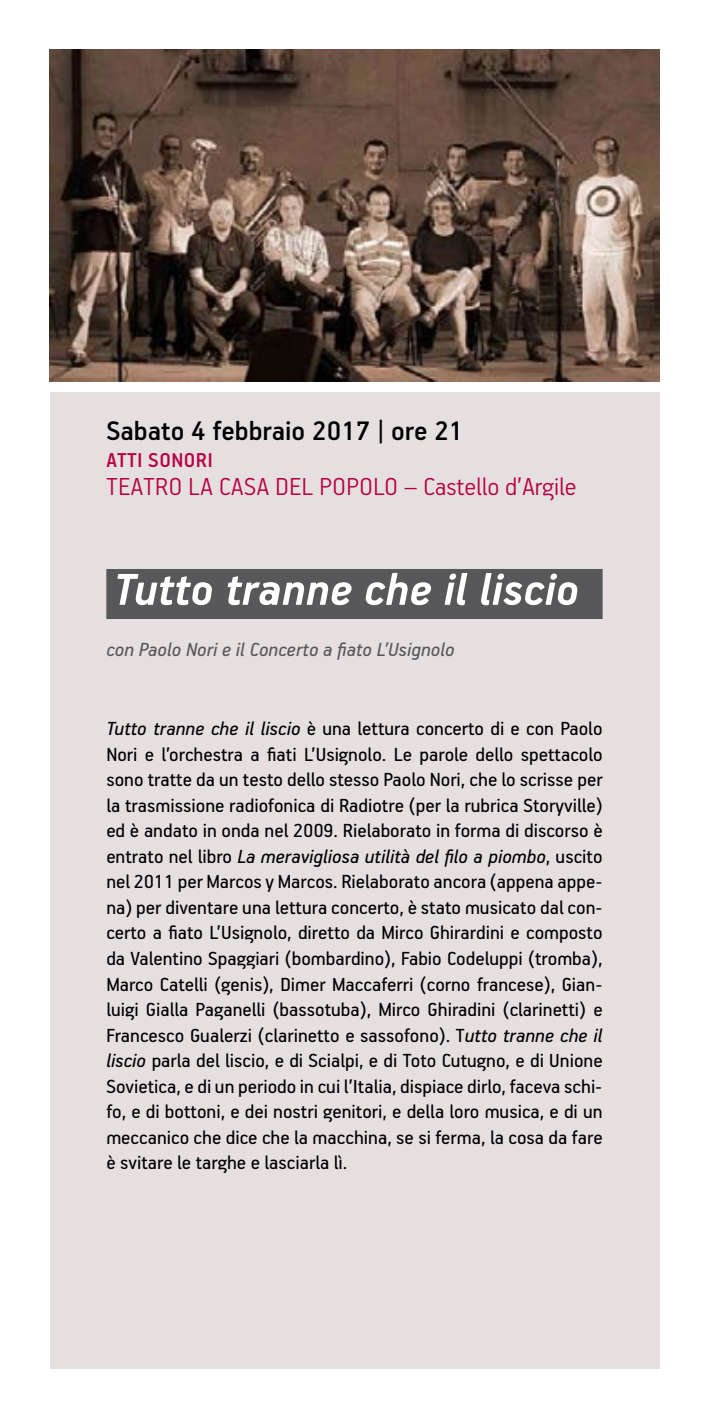
<style>
.page{position:relative;width:709px;height:1418px;background:#fff}
.page>*{position:absolute;margin:0;border:0;box-sizing:border-box;transform-origin:0 0}
.t1{font:italic 700 50px "PF Handbook Pro";color:#fff}
.t2{font:500 30px "PF Handbook Pro";color:#000}
.t3{font:300 27.5px "PF Handbook Pro";letter-spacing:.02em;color:#b80046}
.t4{font:500 22.5px "PF Handbook Pro";letter-spacing:.02em;color:#b80046}
.t5{font:21.25px/25.5px "PF Handbook Pro";color:#000;text-align:justify}
.t6{font:italic 21.25px "PF Handbook Pro";color:#58585a}
.s1{font-style:italic}
</style>
<div class="page">
<div style="left:50px;top:392px;width:609px;height:976px;background:#e5e0df"></div>
<img style="left:50px;top:50px;width:609px;height:332px">
<div style="left:106px;top:569px;width:496px;height:50px;background:#58585a"></div>
<h2 class="t2" style="left:106px;top:412px;width:359px">Sabato 4 febbraio 2017 | ore 21</h2>
<p class="t4" style="left:107px;top:446px;width:108px">Atti Sonori</p>
<p class="t3" style="left:107px;top:469px;width:471px">TEATRO LA CASA DEL POPOLO – CASTELLO D’ARGILE</p>
<h1 class="t1" style="left:113px;top:559px;width:467px">Tutto tranne che il liscio</h1>
<p class="t6" style="left:106px;top:636px;width:350px">con Paolo Nori e il Concerto a fiato L’Usignolo</p>
<p class="t5" style="left:106px;top:715px;width:498px"><span class="s1">Tutto tranne che il liscio</span> è una lettura concerto di e con Paolo Nori e l’orchestra a fiati L’Usignolo. Le parole dello spettacolo sono tratte da un testo dello stesso Paolo Nori, che lo scrisse per la trasmissione radiofonica di Radiotre (per la rubrica Storyville) ed è andato in onda nel 2009. Rielaborato in forma di discorso è entrato nel libro <span class="s1">La meravigliosa utilità del filo a piombo</span>, uscito nel 2011 per Marcos y Marcos. Rielaborato ancora (appena appe&shy;na) per diventare una lettura concerto, è stato musicato dal con&shy;certo a fiato L’Usignolo, diretto da Mirco Ghirardini e composto da Valentino Spaggiari (bombardino), Fabio Codeluppi (tromba), Marco Catelli (genis), Dimer Maccaferri (corno francese), Gian&shy;luigi Gialla Paganelli (bassotuba), Mirco Ghiradini (clarinetti) e Francesco Gualerzi (clarinetto e sassofono). T<span class="s1">utto tranne che il liscio</span> parla del liscio, e di Scialpi, e di Toto Cutugno, e di Unione Sovietica, e di un periodo in cui l’Italia, dispiace dirlo, faceva schi&shy;fo, e di bottoni, e dei nostri genitori, e della loro musica, e di un meccanico che dice che la macchina, se si ferma, la cosa da fare è svitare le targhe e lasciarla lì.</p>
</div>
